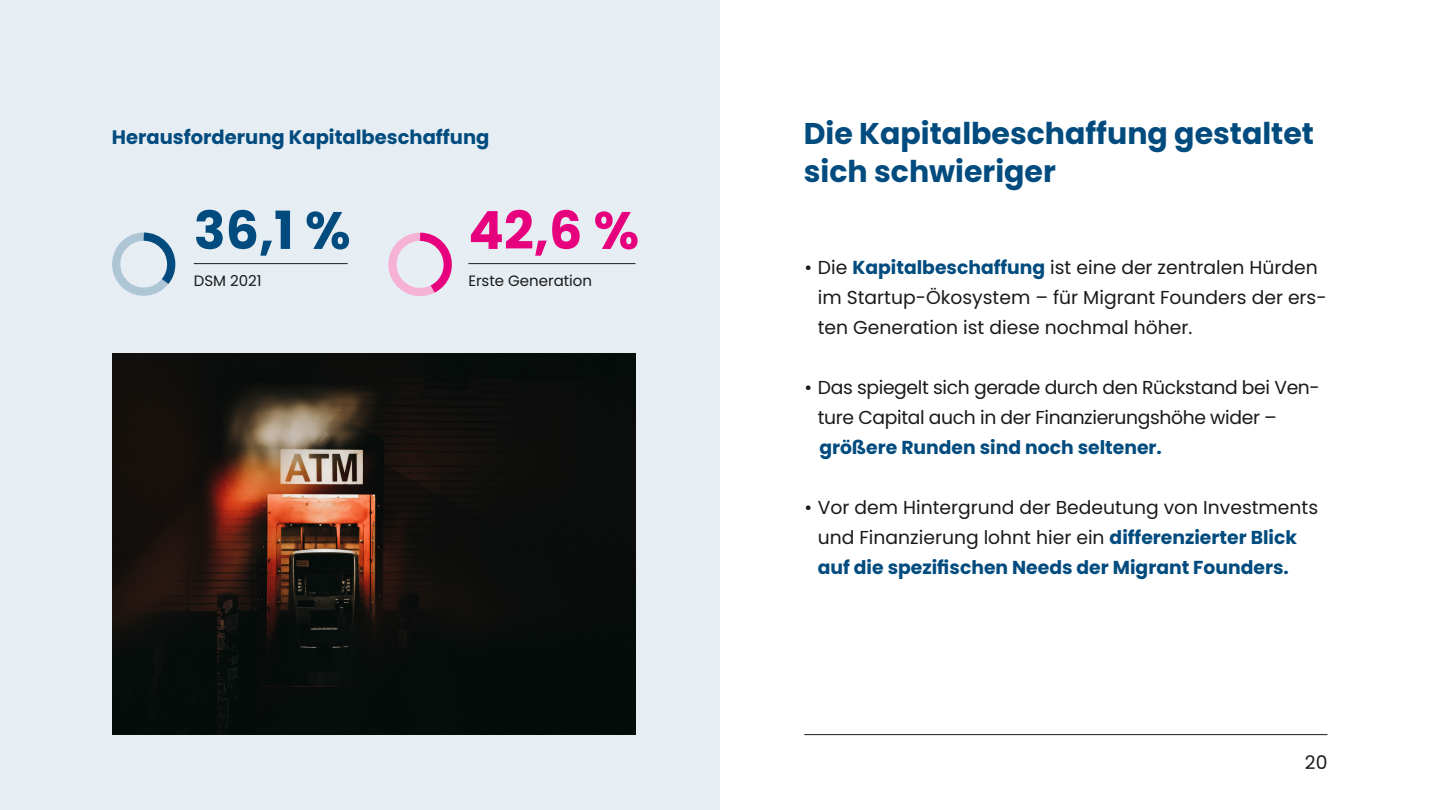
<style>
.page{position:relative;width:1440px;height:810px;background:#fff}
.page>*{position:absolute;margin:0;border:0;box-sizing:border-box;transform-origin:0 0}
.t1{font:700 52.5px "Poppins";color:#014b7e}
.t2{font:700 52.5px "Poppins";color:#e6007e}
.t3{font:700 30px/38.2px "Poppins";color:#014b7e}
.t4{font:700 19.5px "Poppins";color:#014b7e}
.t5{font:18.75px/30px "Poppins";color:#1a1a1a}
.t6{font:18.75px/30px "Poppins";letter-spacing:-.02em;color:#1a1a1a}
.t7{font:700 18.75px "Poppins";color:#014b7e}
.t8{font:15px "Poppins";color:#1a1a1a}
.s1{font-weight:700;color:#014b7e}
</style>
<div class="page">
<div style="left:0;top:0;width:720px;height:810px;background:#e7eef3"></div>
<hr style="left:804px;top:734px;width:523px;height:1px;background:#1a1a1a">
<img style="left:112px;top:353px;width:524px;height:382px">
<hr style="left:194px;top:263px;width:154px;height:1px;background:#1a1a1a">
<svg style="left:112px;top:232px;width:64px;height:63px"></svg>
<hr style="left:468px;top:263px;width:167px;height:1px;background:#1a1a1a">
<svg style="left:388px;top:232px;width:64px;height:65px"></svg>
<p class="t4" style="left:112px;top:126px;width:379px">Herausforderung Kapitalbeschaffung</p>
<h1 class="t1" style="left:194px;top:200px;width:158px">36,1 %</h1>
<p class="t8" style="left:194px;top:272px;width:69px">DSM 2021</p>
<h1 class="t2" style="left:468px;top:200px;width:172px">42,6 %</h1>
<p class="t8" style="left:468px;top:272px;width:125px">Erste Generation</p>
<h2 class="t3" style="left:804px;top:115px;width:512px">Die Kapitalbeschaffung gestaltet sich schwieriger</h2>
<p class="t5" style="left:818px;top:252px;width:510px;text-indent:-14px">• Die <span class="s1">Kapitalbeschaffung</span> ist eine der zentralen Hürden im Startup-Ökosystem – für Migrant Founders der ers&shy;ten Generation ist diese nochmal höher.</p>
<p class="t6" style="left:818px;top:372px;width:504px;text-indent:-14px">• Das spiegelt sich gerade durch den Rückstand bei Ven&shy;ture Capital auch in der Finanzierungshöhe wider –</p>
<p class="t7" style="left:819px;top:436px;width:344px">größere Runden sind noch seltener.</p>
<p class="t5" style="left:818px;top:492px;width:502px;text-indent:-14px">• Vor dem Hintergrund der Bedeutung von Investments und Finanzierung lohnt hier ein <span class="s1">differenzierter Blick auf die spezifischen Needs der Migrant Founders.</span></p>
<p class="t5" style="left:1305px;top:747px;width:24px">20</p>
</div>
